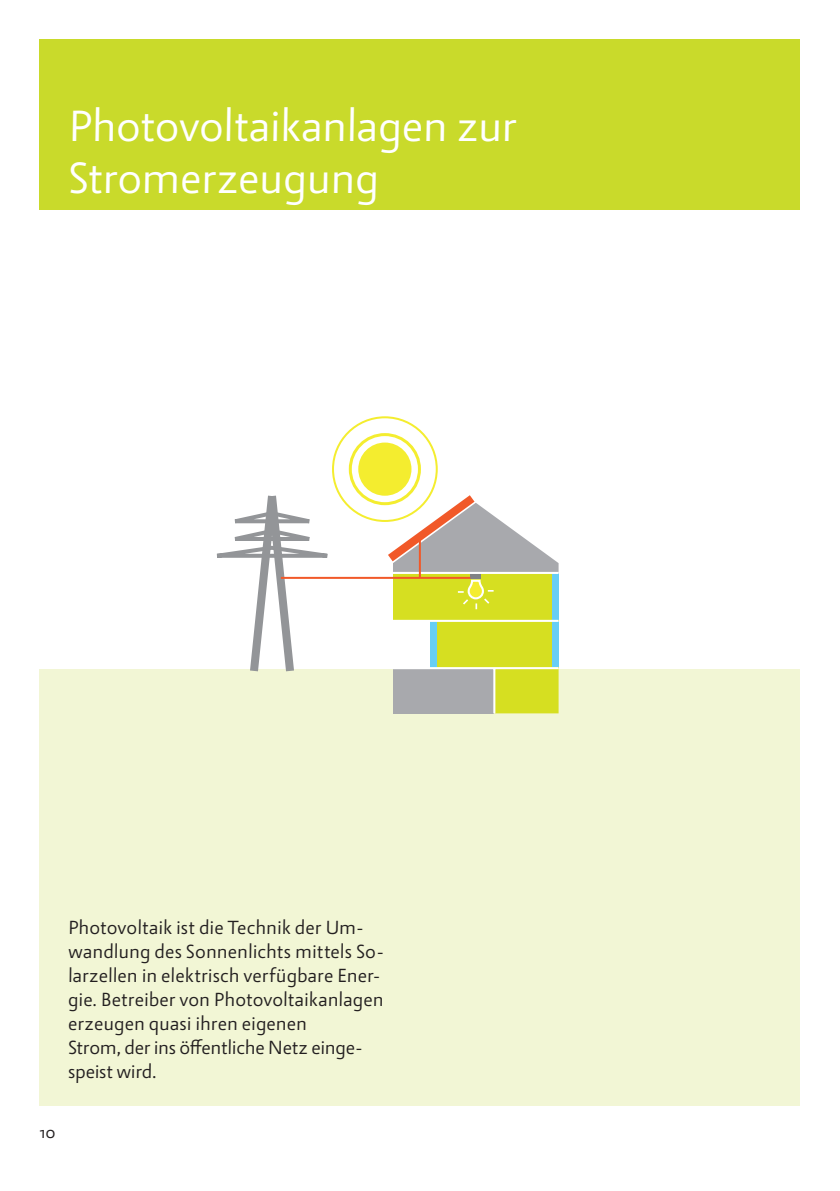
<style>
.page{position:relative;width:840px;height:1191px;background:#fff}
.page>*{position:absolute;margin:0;border:0;box-sizing:border-box;transform-origin:0 0}
.t1{font:46px/52px "Allegra 2 Regular";letter-spacing:-.015em;color:#fff}
.t2{font:20px/24px "Allegra 2 Regular";color:#231f20}
.t3{font:18px "Allegra 2 Regular";color:#231f20}
</style>
<div class="page">
<div style="left:40px;top:40px;width:759px;height:170px;background:#c9da2b"></div>
<div style="left:40px;top:669px;width:759px;height:437px;background:#f2f6d5"></div>
<div style="left:348px;top:433px;width:72px;height:72px;border:3px solid #f4ed2f;border-radius:50%"></div>
<div style="left:358px;top:442px;width:53px;height:54px;background:#f4ed2f;border-radius:50%"></div>
<svg style="left:216px;top:487px;width:342px;height:226px"></svg>
<h1 class="t1" style="left:68px;top:101px;width:450px">Photovoltaikanlagen zur<br>Stromerzeugung</h1>
<p class="t2" style="left:68px;top:915px;width:317px">Photovoltaik ist die Technik der Um&shy;wandlung des Sonnenlichts mittels So&shy;larzellen in elektrisch verfügbare Ener&shy;gie. Betreiber von Photovoltaikanlagen erzeugen quasi ihren eigenen<br>Strom, der ins öffentliche Netz einge&shy;speist wird.</p>
<p class="t3" style="left:40px;top:1121px;width:18px">10</p>
</div>
